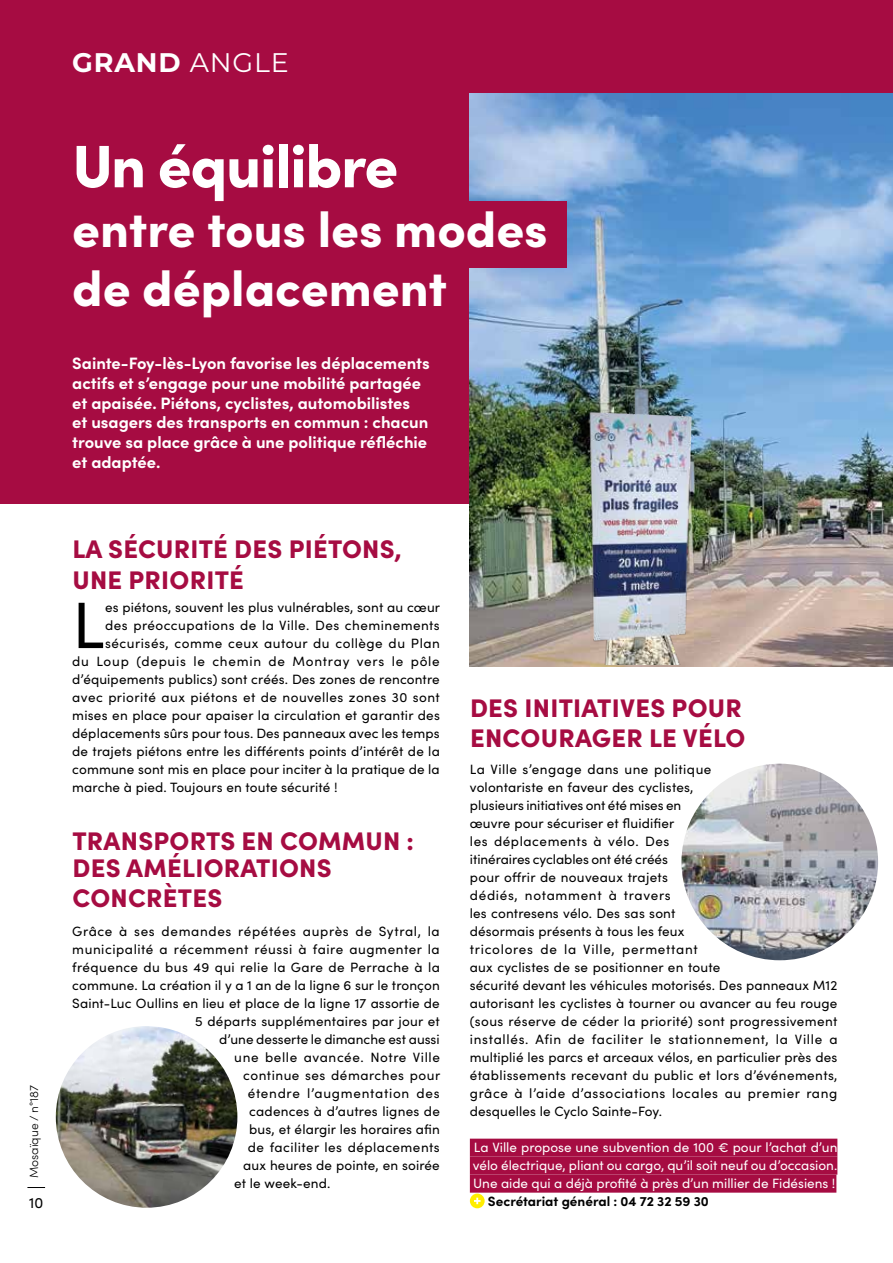
<style>
.page{position:relative;width:893px;height:1263px;background:#fff}
.page>*{position:absolute;margin:0;border:0;box-sizing:border-box;transform-origin:0 0}
.t1{font:65.7px "Sofia Pro";color:#000}
.t2{font:900 60px "Sofia Pro";letter-spacing:-.02em;color:#fff}
.t3{font:900 49.5px/59.4px "Sofia Pro";color:#fff}
.t4{font:700 26.85px "Montserrat";letter-spacing:.03em;color:#fff}
.t5{font:900 25.5px/30.6px "Sofia Pro";letter-spacing:.01em;color:#a60c42}
.t6{font:700 16.5px/19.8px "Sofia Pro";color:#fff}
.t7{font:15px "Sofia Pro";color:#000}
.t8{font:13.5px/18px "Sofia Pro";letter-spacing:.015em;color:#000}
.t9{font:13.5px/18px "Sofia Pro";color:#fff;text-align:justify}
.t10{font:13.5px "Sofia Pro";letter-spacing:.035em;color:#000}
.t11{font:13.5px "Sofia Pro";letter-spacing:.055em;color:#000}
.t12{font:13.5px "Sofia Pro";letter-spacing:.04em;color:#000}
.t13{font:13.5px "Sofia Pro";letter-spacing:.05em;color:#000}
.t14{font:700 13.5px "Sofia Pro";color:#000}
.t15{font:13.5px "Sofia Pro";letter-spacing:.045em;color:#000}
.t16{font:300 12px "Sofia Pro";color:#000}
.s1{font-weight:400}
</style>
<div class="page">
<div style="left:0;top:0;width:893px;height:504px;background:#a60c42"></div>
<svg style="left:27px;top:1187px;width:18px;height:1px"></svg>
<img style="left:470px;top:94px;width:423px;height:572px">
<div style="left:292px;top:201px;width:274px;height:66px;background:#a60c42"></div>
<img style="left:531px;top:364px;width:226px;height:300px">
<div style="left:470px;top:1139px;width:367px;height:18px;background:#a60c42"></div>
<div style="left:470px;top:1157px;width:367px;height:18px;background:#a60c42"></div>
<div style="left:470px;top:1175px;width:366px;height:18px;background:#a60c42"></div>
<svg style="left:470px;top:1193px;width:15px;height:15px"></svg>
<img style="left:681px;top:764px;width:197px;height:196px;border-radius:98px">
<img style="left:56px;top:1026px;width:181px;height:182px;border-radius:91px">
<p class="t16" style="left:25px;top:1178px;width:95px;rotate:-90deg">Mosaïque / n°187</p>
<p class="t7" style="left:29px;top:1191px;width:16px">10</p>
<h3 class="t4" style="left:72px;top:43px;width:218px">GRAND <span class="s1">ANGLE</span></h3>
<h2 class="t2" style="left:72px;top:119px;width:327px">Un équilibre</h2>
<h3 class="t3" style="left:72px;top:195px;width:477px">entre tous les modes de déplacement</h3>
<p class="t6" style="left:72px;top:352px;width:359px">Sainte-Foy-lès-Lyon favorise les déplacements actifs et s’engage pour une mobilité partagée et apaisée. Piétons, cyclistes, automobilistes<br>et usagers des transports en commun : chacun trouve sa place grâce à une politique réfléchie et adaptée.</p>
<h3 class="t5" style="left:72px;top:532px;width:331px">LA SÉCURITÉ DES PIÉTONS,<br>UNE PRIORITÉ</h3>
<h1 class="t1" style="left:72px;top:577px;width:34px">L</h1>
<p class="t8" style="left:105px;top:598px;width:336px">es piétons, souvent les plus vulnérables, sont au cœur</p>
<p class="t10" style="left:105px;top:615px;width:336px">des préoccupations de la Ville. Des cheminements</p>
<p class="t10" style="left:105px;top:633px;width:336px">sécurisés, comme ceux autour du collège du Plan</p>
<p class="t11" style="left:72px;top:651px;width:369px">du Loup (depuis le chemin de Montray vers le pôle</p>
<p class="t8" style="left:72px;top:670px;width:369px">d’équipements publics) sont créés. Des zones de rencontre</p>
<p class="t8" style="left:72px;top:688px;width:369px">avec priorité aux piétons et de nouvelles zones 30 sont</p>
<p class="t8" style="left:72px;top:706px;width:369px">mises en place pour apaiser la circulation et garantir des</p>
<p class="t8" style="left:72px;top:724px;width:369px">déplacements sûrs pour tous. Des panneaux avec les temps</p>
<p class="t8" style="left:72px;top:741px;width:369px">de trajets piétons entre les différents points d’intérêt de la</p>
<p class="t8" style="left:72px;top:759px;width:369px">commune sont mis en place pour inciter à la pratique de la</p>
<p class="t8" style="left:72px;top:777px;width:267px">marche à pied. Toujours en toute sécurité !</p>
<h3 class="t5" style="left:72px;top:825px;width:343px;line-height:27px">TRANSPORTS EN COMMUN :<br>DES AMÉLIORATIONS</h3>
<h3 class="t5" style="left:72px;top:881px;width:152px">CONCRÈTES</h3>
<p class="t13" style="left:72px;top:921px;width:369px">Grâce à ses demandes répétées auprès de Sytral, la</p>
<p class="t12" style="left:72px;top:939px;width:369px">municipalité a récemment réussi à faire augmenter la</p>
<p class="t8" style="left:72px;top:958px;width:369px">fréquence du bus 49 qui relie la Gare de Perrache à la</p>
<p class="t8" style="left:72px;top:976px;width:369px">commune. La création il y a 1 an de la ligne 6 sur le tronçon</p>
<p class="t8" style="left:72px;top:994px;width:369px">Saint-Luc Oullins en lieu et place de la ligne 17 assortie de</p>
<p class="t8" style="left:195px;top:1012px;width:246px">5 départs supplémentaires par jour et</p>
<p class="t8" style="left:219px;top:1030px;width:222px">d’une desserte le dimanche est aussi</p>
<p class="t15" style="left:234px;top:1047px;width:207px">une belle avancée. Notre Ville</p>
<p class="t10" style="left:243px;top:1065px;width:198px">continue ses démarches pour</p>
<p class="t11" style="left:248px;top:1083px;width:193px">étendre l’augmentation des</p>
<p class="t8" style="left:249px;top:1101px;width:192px">cadences à d’autres lignes de</p>
<p class="t8" style="left:249px;top:1119px;width:192px">bus, et élargir les horaires afin</p>
<p class="t10" style="left:248px;top:1137px;width:193px">de faciliter les déplacements</p>
<p class="t8" style="left:243px;top:1155px;width:198px">aux heures de pointe, en soirée</p>
<p class="t8" style="left:234px;top:1173px;width:98px">et le week-end.</p>
<h3 class="t5" style="left:470px;top:690px;width:277px">DES INITIATIVES POUR<br>ENCOURAGER LE VÉLO</h3>
<p class="t8" style="left:470px;top:760px;width:369px">La Ville s’engage dans une politique<br>volontariste en faveur des cyclistes,<br>plusieurs initiatives ont été mises en<br>œuvre pour sécuriser et fluidifier<br>les déplacements à vélo. Des<br>itinéraires cyclables ont été créés<br>pour offrir de nouveaux trajets<br>dédiés, notamment à travers<br>les contresens vélo. Des sas sont<br>désormais présents à tous les feux<br>tricolores de la Ville, permettant<br>aux cyclistes de se positionner en toute<br>sécurité devant les véhicules motorisés. Des panneaux M12 autorisant les cyclistes à tourner ou avancer au feu rouge (sous réserve de céder la priorité) sont progressivement installés. Afin de faciliter le stationnement, la Ville a multiplié les parcs et arceaux vélos, en particulier près des établissements recevant du public et lors d’événements, grâce à l’aide d’associations locales au premier rang desquelles le Cyclo Sainte-Foy.</p>
<p class="t9" style="left:473px;top:1137px;width:366px">La Ville propose une subvention de 100 € pour l’achat d’un vélo électrique, pliant ou cargo, qu’il soit neuf ou d’occasion.<br>Une aide qui a déjà profité à près d’un millier de Fidésiens !</p>
<p class="t14" style="left:488px;top:1191px;width:223px">Secrétariat général : 04 72 32 59 30</p>
</div>
